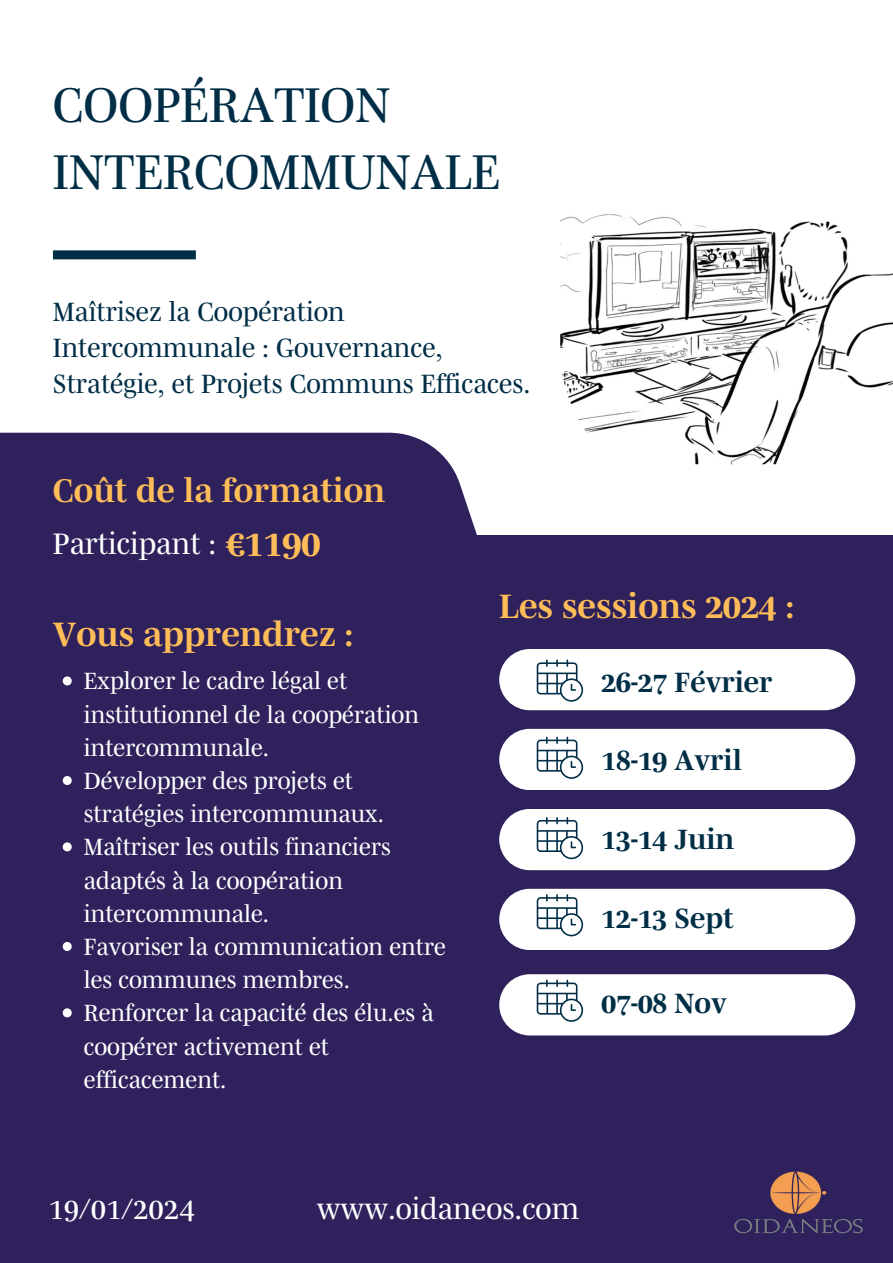
<style>
.page{position:relative;width:893px;height:1263px;background:#fff}
.page>*{position:absolute;margin:0;border:0;box-sizing:border-box;transform-origin:0 0}
.t1{font:49.8px/66.9px "Mencken Pro";color:#002e46}
.t2{font:700 37.05px "Mencken Pro";color:#ffbd59}
.t3{font:700 34.5px "Mencken Pro";color:#ffbd59}
.t4{font:700 33.53px "Mencken Pro";color:#ffbd59}
.t5{font:30.22px "Mencken Pro";color:#fff}
.t6{font:30px "Mencken Pro";color:#fff}
.t7{font:700 28.5px "Mencken Pro";color:#002e46}
.t8{font:27px/36px "Mencken Pro";color:#002e46}
.t9{font:24px/33.2px "Mencken Pro";color:#fff}
</style>
<div class="page">
<div style="left:0;top:535px;width:893px;height:728px;background:#2e215c"></div>
<div style="left:0;top:433px;width:488px;height:174px;background:#2e215c"></div>
<div style="left:499px;top:649px;width:356px;height:61px;background:#fff;border-radius:31px"></div>
<div style="left:499px;top:729px;width:356px;height:61px;background:#fff;border-radius:31px"></div>
<svg style="left:537px;top:659px;width:46px;height:42px"></svg>
<svg style="left:537px;top:737px;width:46px;height:42px"></svg>
<img style="left:560px;top:214px;width:333px;height:251px">
<div style="left:53px;top:250px;width:143px;height:9px;background:#002e46"></div>
<img style="left:734px;top:1171px;width:129px;height:63px">
<div style="left:499px;top:809px;width:356px;height:61px;background:#fff;border-radius:31px"></div>
<div style="left:499px;top:889px;width:356px;height:61px;background:#fff;border-radius:31px"></div>
<svg style="left:537px;top:817px;width:46px;height:42px"></svg>
<svg style="left:537px;top:894px;width:46px;height:42px"></svg>
<div style="left:499px;top:974px;width:356px;height:61px;background:#fff;border-radius:31px"></div>
<svg style="left:537px;top:980px;width:46px;height:42px"></svg>
<svg style="left:63px;top:676px;width:9px;height:9px"></svg>
<svg style="left:63px;top:776px;width:9px;height:9px"></svg>
<svg style="left:63px;top:842px;width:9px;height:9px"></svg>
<svg style="left:63px;top:942px;width:9px;height:9px"></svg>
<svg style="left:63px;top:1008px;width:9px;height:9px"></svg>
<h5 class="t1" style="left:53px;top:66px;width:449px">COOPÉRATION<br>INTERCOMMUNALE</h5>
<p class="t8" style="left:53px;top:291px;width:479px">Maîtrisez la Coopération<br>Intercommunale : Gouvernance,<br>Stratégie, et Projets Communs Efficaces.</p>
<h4 class="t4" style="left:53px;top:465px;width:334px">Coût de la formation</h4>
<h2 class="t5" style="left:53px;top:521px;width:165px">Participant :</h2>
<h2 class="t2" style="left:225px;top:515px;width:97px">€1190</h2>
<h1 class="t3" style="left:53px;top:608px;width:302px">Vous apprendrez :</h1>
<h3 class="t9" style="left:84px;top:662px;width:337px">Explorer le cadre légal et institutionnel de la coopération intercommunale.</h3>
<p class="t9" style="left:84px;top:762px;width:301px">Développer des projets et stratégies intercommunaux.</p>
<h3 class="t9" style="left:84px;top:828px;width:308px">Maîtriser les outils financiers adaptés à la coopération intercommunale.</h3>
<p class="t9" style="left:84px;top:928px;width:363px">Favoriser la communication entre les communes membres.</p>
<h3 class="t9" style="left:84px;top:994px;width:352px">Renforcer la capacité des élu.es à coopérer activement et efficacement.</h3>
<p class="t3" style="left:499px;top:580px;width:296px">Les sessions 2024 :</p>
<h2 class="t7" style="left:601px;top:660px;width:173px">26-27 Février</h2>
<p class="t7" style="left:601px;top:739px;width:142px">18-19 Avril</p>
<p class="t7" style="left:601px;top:818px;width:134px">13-14 Juin</p>
<h3 class="t7" style="left:601px;top:896px;width:134px">12-13 Sept</h3>
<p class="t7" style="left:601px;top:982px;width:127px">07-08 Nov</p>
<p class="t6" style="left:48px;top:1186px;width:148px">19/01/2024</p>
<h2 class="t6" style="left:317px;top:1186px;width:264px">www.oidaneos.com</h2>
</div>
